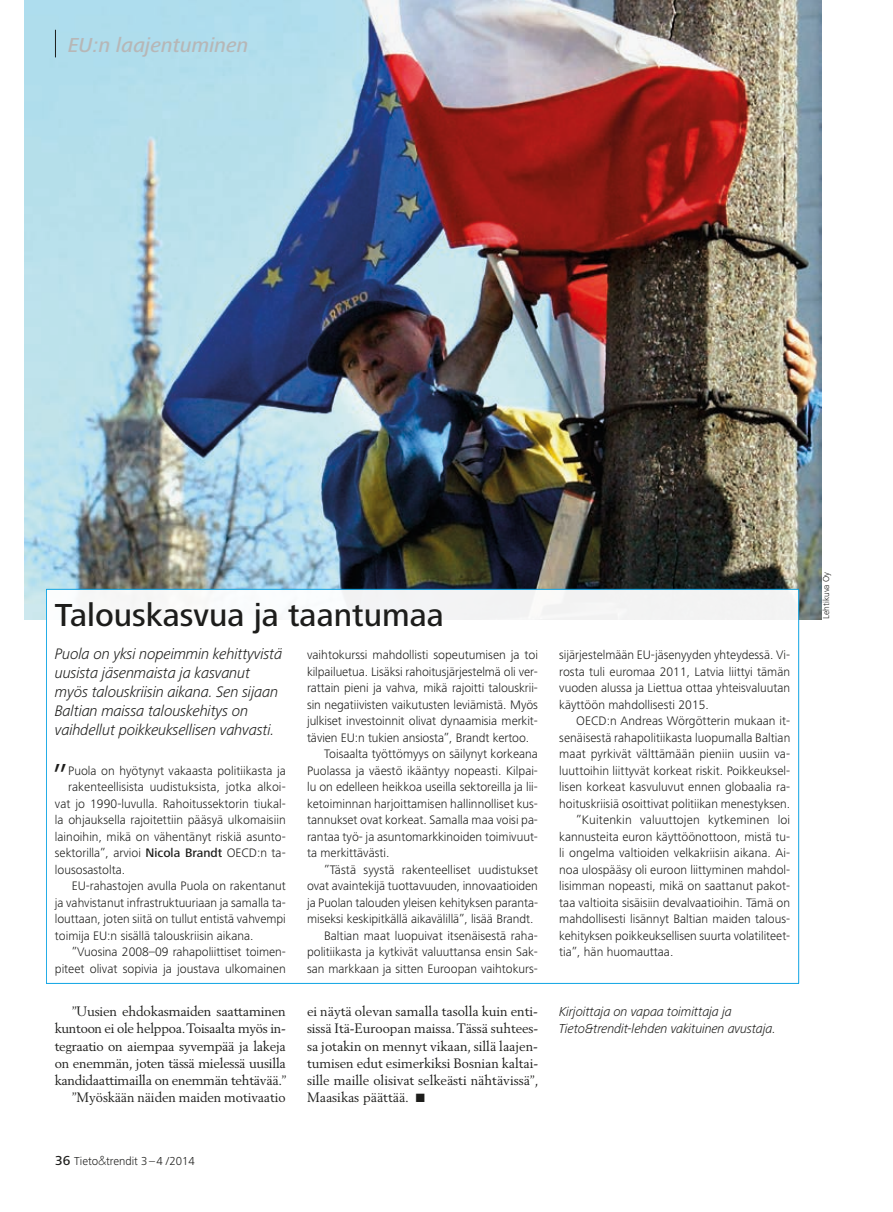
<style>
.page{position:relative;width:893px;height:1212px;background:#fff}
.page>*{position:absolute;margin:0;border:0;box-sizing:border-box;transform-origin:0 0}
.t1{font:300 37.5px "Frutiger Next LT";color:#1d1d1b}
.t2{font:500 33px "Frutiger Next LT";color:#1d1d1b}
.t3{font:italic 500 21px "Frutiger Next LT";color:#b7b7b7}
.t4{font:italic 300 15.75px/18.9px "Frutiger Next LT";letter-spacing:-.02em;color:#1d1d1b}
.t5{font:13.5px/17.2px "Berling";letter-spacing:-.015em;color:#1d1d1b;text-align:right}
.t6{font:italic 300 13.5px/17.2px "Frutiger Next LT";letter-spacing:-.02em;color:#1d1d1b}
.t7{font:300 12.75px/16.5px "Frutiger Next LT";color:#1d1d1b;text-align:justify}
.t8{font:300 12px "Frutiger Next LT";color:#1d1d1b}
.t9{font:300 9px "Frutiger Next LT";color:#1d1d1b}
.s1{font-weight:500}
.s2{font-weight:500;font-size:13.5px}
.s3{font-family:"Futura"}
</style>
<div class="page">
<img style="left:25px;top:0;width:797px;height:619px">
<div style="left:46px;top:589px;width:753px;height:394px;background:#fff;border:1px solid #009fe3"></div>
<svg style="left:55px;top:30px;width:1px;height:27px"></svg>
<h3 class="t3" style="left:68px;top:34px;width:182px">EU:n laajentuminen</h3>
<h2 class="t2" style="left:55px;top:597px;width:390px">Talouskasvua ja taantumaa</h2>
<p class="t4" style="left:55px;top:644px;width:229px">Puola on yksi nopeimmin kehittyvistä uusista jäsenmaista ja kasvanut myös talouskriisin aikana. Sen sijaan Baltian maissa talouskehitys on vaihdellut poikkeuksellisen vahvasti.</p>
<h1 class="t1" style="left:52px;top:758px;width:18px">”</h1>
<p class="t7" style="left:68px;top:762px;width:219px">Puola on hyötynyt vakaasta politiikasta ja</p>
<p class="t7" style="left:68px;top:779px;width:219px">rakenteellisista uudistuksista, jotka alkoi-</p>
<p class="t7" style="left:55px;top:795px;width:233px">vat jo 1990-luvulla. Rahoitussektorin tiukal-</p>
<p class="t7" style="left:55px;top:812px;width:232px">la ohjauksella rajoitettiin pääsyä ulkomaisiin</p>
<p class="t7" style="left:55px;top:828px;width:233px">lainoihin, mikä on vähentänyt riskiä asunto-</p>
<p class="t7" style="left:55px;top:845px;width:232px">sektorilla”, arvioi <span class="s1">Nicola Brandt</span> OECD:n ta-</p>
<p class="t7" style="left:55px;top:861px;width:72px">lousosastolta.</p>
<p class="t7" style="left:72px;top:878px;width:215px">EU-rahastojen avulla Puola on rakentanut</p>
<p class="t7" style="left:55px;top:894px;width:232px">ja vahvistanut infrastruktuuriaan ja samalla ta-</p>
<p class="t7" style="left:55px;top:911px;width:232px">louttaan, joten siitä on tullut entistä vahvempi</p>
<p class="t7" style="left:55px;top:927px;width:200px">toimija EU:n sisällä talouskriisin aikana.</p>
<p class="t7" style="left:72px;top:944px;width:215px">”Vuosina 2008–09 rahapoliittiset toimen-</p>
<p class="t7" style="left:55px;top:960px;width:232px">piteet olivat sopivia ja joustava ulkomainen</p>
<p class="t7" style="left:307px;top:647px;width:233px">vaihtokurssi mahdollisti sopeutumisen ja toi</p>
<p class="t7" style="left:307px;top:663px;width:232px">kilpailuetua. Lisäksi rahoitusjärjestelmä oli ver-</p>
<p class="t7" style="left:307px;top:680px;width:232px">rattain pieni ja vahva, mikä rajoitti talouskrii-</p>
<p class="t7" style="left:307px;top:696px;width:232px">sin negatiivisten vaikutusten leviämistä. Myös</p>
<p class="t7" style="left:307px;top:713px;width:232px">julkiset investoinnit olivat dynaamisia merkit-</p>
<p class="t7" style="left:307px;top:729px;width:224px">tävien EU:n tukien ansiosta”, Brandt kertoo.</p>
<p class="t7" style="left:324px;top:746px;width:215px">Toisaalta työttömyys on säilynyt korkeana</p>
<p class="t7" style="left:307px;top:762px;width:232px">Puolassa ja väestö ikääntyy nopeasti. Kilpai-</p>
<p class="t7" style="left:307px;top:779px;width:232px">lu on edelleen heikkoa useilla sektoreilla ja lii-</p>
<p class="t7" style="left:307px;top:795px;width:232px">ketoiminnan harjoittamisen hallinnolliset kus-</p>
<p class="t7" style="left:307px;top:812px;width:232px">tannukset ovat korkeat. Samalla maa voisi pa-</p>
<p class="t7" style="left:307px;top:828px;width:232px">rantaa työ- ja asuntomarkkinoiden toimivuut-</p>
<p class="t7" style="left:307px;top:845px;width:84px">ta merkittävästi.</p>
<p class="t7" style="left:324px;top:861px;width:216px">”Tästä syystä rakenteelliset uudistukset</p>
<p class="t7" style="left:307px;top:878px;width:232px">ovat avaintekijä tuottavuuden, innovaatioiden</p>
<p class="t7" style="left:307px;top:894px;width:232px">ja Puolan talouden yleisen kehityksen paranta-</p>
<p class="t7" style="left:307px;top:911px;width:228px">miseksi keskipitkällä aikavälillä”, lisää Brandt.</p>
<p class="t7" style="left:324px;top:927px;width:215px">Baltian maat luopuivat itsenäisestä raha-</p>
<p class="t7" style="left:307px;top:944px;width:232px">politiikasta ja kytkivät valuuttansa ensin Sak-</p>
<p class="t7" style="left:307px;top:960px;width:232px">san markkaan ja sitten Euroopan vaihtokurs-</p>
<p class="t7" style="left:559px;top:647px;width:232px">sijärjestelmään EU-jäsenyyden yhteydessä. Vi&shy;rosta tuli euromaa 2011, Latvia liittyi tämän vuoden alussa ja Liettua ottaa yhteisvaluutan käyttöön mahdollisesti 2015.</p>
<p class="t7" style="left:576px;top:713px;width:215px">OECD:n Andreas Wörgötterin mukaan it-</p>
<p class="t7" style="left:559px;top:729px;width:233px">senäisestä rahapolitiikasta luopumalla Baltian</p>
<p class="t7" style="left:559px;top:746px;width:232px">maat pyrkivät välttämään pieniin uusiin va-</p>
<p class="t7" style="left:559px;top:762px;width:232px">luuttoihin liittyvät korkeat riskit. Poikkeuksel-</p>
<p class="t7" style="left:559px;top:779px;width:232px">lisen korkeat kasvuluvut ennen globaalia ra-</p>
<p class="t7" style="left:559px;top:795px;width:232px">hoituskriisiä osoittivat politiikan menestyksen.</p>
<p class="t7" style="left:576px;top:812px;width:216px">”Kuitenkin valuuttojen kytkeminen loi</p>
<p class="t7" style="left:559px;top:828px;width:232px">kannusteita euron käyttöönottoon, mistä tu-</p>
<p class="t7" style="left:559px;top:845px;width:232px">li ongelma valtioiden velkakriisin aikana. Ai-</p>
<p class="t7" style="left:559px;top:861px;width:232px">noa ulospääsy oli euroon liittyminen mahdol-</p>
<p class="t7" style="left:559px;top:878px;width:232px">lisimman nopeasti, mikä on saattanut pakot-</p>
<p class="t7" style="left:559px;top:894px;width:232px">taa valtioita sisäisiin devalvaatioihin. Tämä on</p>
<p class="t7" style="left:559px;top:911px;width:232px">mahdollisesti lisännyt Baltian maiden talous-</p>
<p class="t7" style="left:559px;top:927px;width:232px">kehityksen poikkeuksellisen suurta volatiliteet-</p>
<p class="t7" style="left:559px;top:944px;width:116px">tia”, hän huomauttaa.</p>
<p class="t5" style="left:55px;top:1003px;width:233px">”Uusien ehdokasmaiden saattaminen kuntoon ei ole helppoa. Toisaalta myös in&shy;tegraatio on aiempaa syvempää ja lakeja on enemmän, joten tässä mielessä uusilla kandidaattimailla on enemmän tehtävää.” ”Myöskään näiden maiden motivaatio</p>
<p class="t5" style="left:307px;top:1003px;width:233px;text-align:justify">ei näytä olevan samalla tasolla kuin enti&shy;sissä Itä-Euroopan maissa. Tässä suhtees&shy;sa jotakin on mennyt vikaan, sillä laajen&shy;tumisen edut esimerkiksi Bosnian kaltai&shy;sille maille olisivat selkeästi nähtävissä”, Maasikas päättää. ■</p>
<p class="t6" style="left:559px;top:1003px;width:218px">Kirjoittaja on vapaa toimittaja ja<br>Tieto&amp;trendit-lehden vakituinen avustaja.</p>
<p class="t8" style="left:55px;top:1154px;width:141px"><span class="s2">36</span> Tieto<span class="s3">&amp;</span>trendit 3–4 /2014</p>
<p class="t9" style="left:821px;top:619px;width:48px;rotate:-90deg">Lehtikuva Oy</p>
</div>
